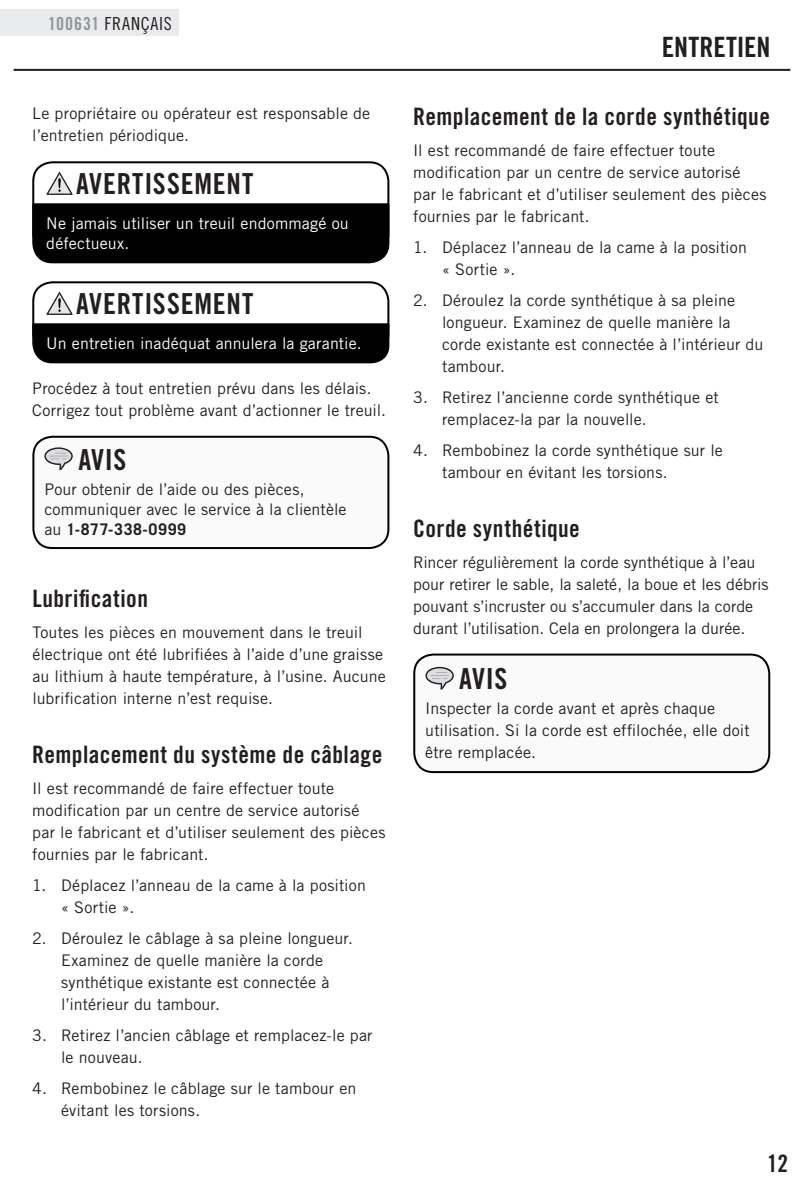
<style>
.page{position:relative;width:810px;height:1188px;background:#fff}
.page>*{position:absolute;margin:0;border:0;box-sizing:border-box;transform-origin:0 0}
.t1{font:29px "Trade Gothic Bold Cond Twenty";letter-spacing:.025em;color:#231f20}
.t2{font:28px "Trade Gothic Bold Cond Twenty";letter-spacing:-.005em;color:#231f20}
.t3{font:24px "Trade Gothic Bold Cond Twenty";letter-spacing:.015em;color:#231f20}
.t4{font:18px "Trade Gothic Cond Eighteen";letter-spacing:.045em;color:#231f20}
.t5{font:16px/22px "Trade Gothic";letter-spacing:.01em;color:#231f20}
.t6{font:16px/20px "Trade Gothic";letter-spacing:.01em;color:#fff}
.s1{font-family:"Trade Gothic Bold Cond Twenty";color:#939598}
.s2{font-weight:700}
</style>
<div class="page">
<hr style="left:14px;top:69px;width:776px;height:2px;background:#231f20">
<div style="left:0;top:10px;width:178px;height:26px;background:#e8eaec"></div>
<div style="left:32px;top:161px;width:357px;height:93px;border:2px solid #000;border-radius:19px"></div>
<svg style="left:32px;top:201px;width:358px;height:63px;background:#0e0e0e"></svg>
<svg style="left:46px;top:172px;width:27px;height:23px"></svg>
<div style="left:32px;top:281px;width:357px;height:73px;border:2px solid #000;border-radius:19px"></div>
<svg style="left:32px;top:321px;width:358px;height:43px;background:#141414"></svg>
<svg style="left:46px;top:292px;width:27px;height:23px"></svg>
<div style="left:33px;top:437px;width:355px;height:111px;background:#fafafa;border-radius:19px"></div>
<div style="left:32px;top:436px;width:357px;height:113px;border:2px solid #000;border-radius:19px"></div>
<svg style="left:44px;top:447px;width:29px;height:23px"></svg>
<div style="left:414px;top:655px;width:355px;height:117px;background:#fafafa;border-radius:19px"></div>
<div style="left:413px;top:654px;width:357px;height:119px;border:2px solid #000;border-radius:19px"></div>
<svg style="left:425px;top:667px;width:29px;height:23px"></svg>
<p class="t4" style="left:48px;top:13px;width:125px"><span class="s1">100631</span> FRANÇAIS</p>
<p class="t5" style="left:32px;top:102px;width:340px">Le propriétaire ou opérateur est responsable de l’entretien périodique.</p>
<h1 class="t1" style="left:76px;top:166px;width:179px">AVERTISSEMENT</h1>
<p class="t6" style="left:46px;top:213px;width:304px">Ne jamais utiliser un treuil endommagé ou défectueux.</p>
<h1 class="t1" style="left:76px;top:286px;width:179px">AVERTISSEMENT</h1>
<p class="t6" style="left:46px;top:333px;width:317px">Un entretien inadéquat annulera la garantie.</p>
<p class="t5" style="left:32px;top:377px;width:355px">Procédez à tout entretien prévu dans les délais.<br>Corrigez tout problème avant d’actionner le treuil.</p>
<h1 class="t1" style="left:78px;top:442px;width:50px">AVIS</h1>
<p class="t5" style="left:44px;top:479px;width:304px;line-height:20px">Pour obtenir de l’aide ou des pièces, communiquer avec le service à la clientèle au <span class="s2">1-877-338-0999</span></p>
<h3 class="t3" style="left:32px;top:584px;width:117px">Lubrification</h3>
<p class="t5" style="left:32px;top:621px;width:355px">Toutes les pièces en mouvement dans le treuil électrique ont été lubrifiées à l’aide d’une graisse au lithium à haute température, à l’usine. Aucune lubrification interne n’est requise.</p>
<h3 class="t3" style="left:32px;top:740px;width:352px">Remplacement du système de câblage</h3>
<p class="t5" style="left:32px;top:777px;width:355px">Il est recommandé de faire effectuer toute modification par un centre de service autorisé par le fabricant et d’utiliser seulement des pièces fournies par le fabricant.</p>
<p class="t5" style="left:61px;top:874px;width:306px;text-indent:-29px">1. Déplacez l’anneau de la came à la position « Sortie ».</p>
<p class="t5" style="left:61px;top:927px;width:293px;text-indent:-29px">2. Déroulez le câblage à sa pleine longueur.<br>Examinez de quelle manière la corde synthétique existante est connectée à l’intérieur du tambour.</p>
<p class="t5" style="left:61px;top:1024px;width:313px;text-indent:-29px">3. Retirez l’ancien câblage et remplacez-le par le nouveau.</p>
<p class="t5" style="left:61px;top:1077px;width:297px;text-indent:-29px">4. Rembobinez le câblage sur le tambour en évitant les torsions.</p>
<h2 class="t2" style="left:662px;top:30px;width:110px">ENTRETIEN</h2>
<h3 class="t3" style="left:413px;top:102px;width:358px">Remplacement de la corde synthétique</h3>
<p class="t5" style="left:413px;top:139px;width:355px">Il est recommandé de faire effectuer toute modification par un centre de service autorisé par le fabricant et d’utiliser seulement des pièces fournies par le fabricant.</p>
<p class="t5" style="left:442px;top:236px;width:306px;text-indent:-29px">1. Déplacez l’anneau de la came à la position « Sortie ».</p>
<p class="t5" style="left:442px;top:289px;width:323px;text-indent:-29px">2. Déroulez la corde synthétique à sa pleine longueur. Examinez de quelle manière la corde existante est connectée à l’intérieur du tambour.</p>
<p class="t5" style="left:442px;top:386px;width:278px;text-indent:-29px">3. Retirez l’ancienne corde synthétique et remplacez-la par la nouvelle.</p>
<p class="t5" style="left:442px;top:439px;width:282px;text-indent:-29px">4. Rembobinez la corde synthétique sur le tambour en évitant les torsions.</p>
<h3 class="t3" style="left:413px;top:513px;width:168px">Corde synthétique</h3>
<p class="t5" style="left:413px;top:551px;width:357px">Rincer régulièrement la corde synthétique à l’eau pour retirer le sable, la saleté, la boue et les débris pouvant s’incruster ou s’accumuler dans la corde durant l’utilisation. Cela en prolongera la durée.</p>
<h1 class="t1" style="left:459px;top:661px;width:50px">AVIS</h1>
<p class="t5" style="left:425px;top:697px;width:326px">Inspecter la corde avant et après chaque utilisation. Si la corde est effilochée, elle doit être remplacée.</p>
<h3 class="t3" style="left:767px;top:1149px;width:22px">12</h3>
</div>
